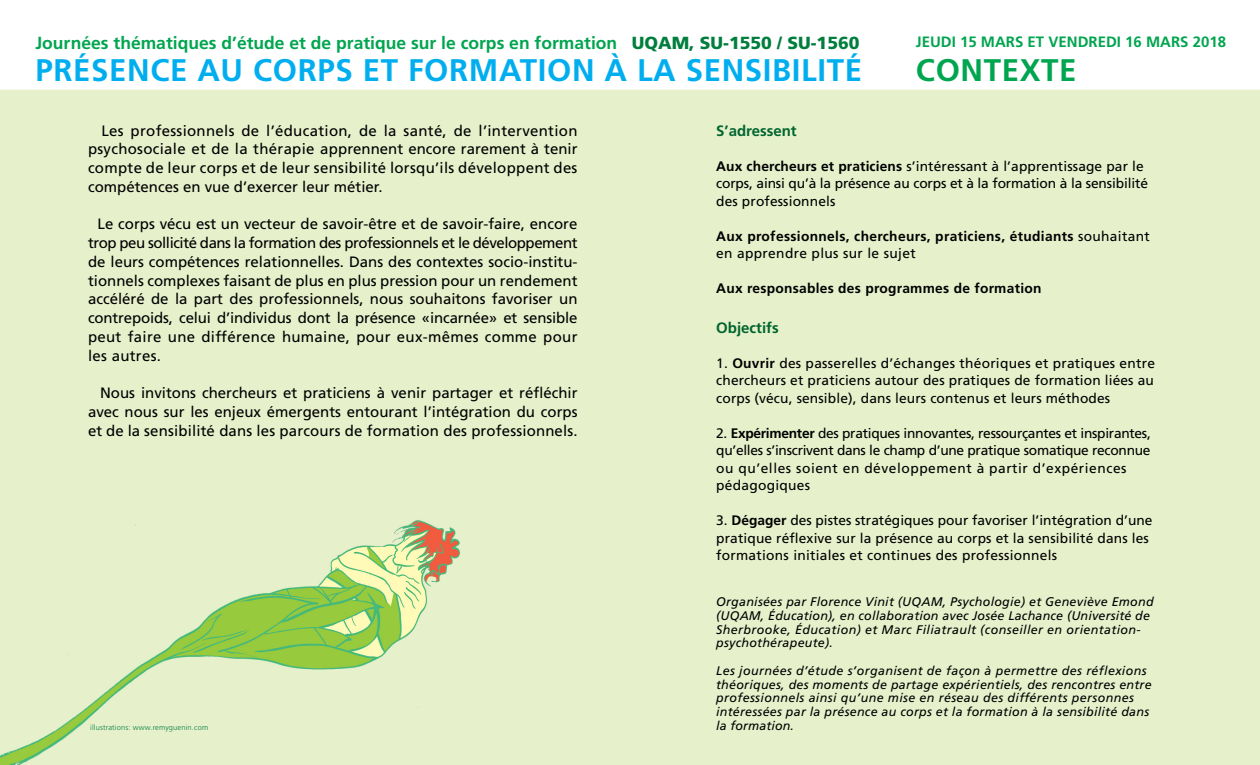
<style>
.page{position:relative;width:1260px;height:765px;background:#fff}
.page>*{position:absolute;margin:0;border:0;box-sizing:border-box;transform-origin:0 0}
.t1{font:700 31.25px "Frutiger";letter-spacing:.02em;color:#00aeef}
.t2{font:700 31.25px "Frutiger";letter-spacing:.02em;color:#00a54f}
.t3{font:700 17.5px "Frutiger";color:#00a54f}
.t4{font:15px/18.8px "Frutiger";letter-spacing:.02em;color:#000;text-align:justify}
.t5{font:15px "Frutiger";color:#000}
.t6{font:700 15px "Frutiger";color:#00a54f}
.t7{font:700 15px "Frutiger";color:#00652e}
.t8{font:13.75px/17.5px "Frutiger";letter-spacing:.01em;color:#000}
.t9{font:13.75px/17.5px "Frutiger";letter-spacing:-.02em;color:#000}
.t10{font:700 13.75px "Frutiger";letter-spacing:.025em;color:#000}
.t11{font:13.75px "Frutiger";letter-spacing:-.01em;color:#000}
.t12{font:13.75px "Frutiger";letter-spacing:.04em;color:#000}
.t13{font:italic 12.5px "Frutiger";letter-spacing:.02em;color:#000}
.t14{font:300 7.5px "Frutiger";letter-spacing:.02em;color:#007e3d}
.s1{font-weight:900;color:#007e3d}
.s2{font-weight:700}
.s3{font-weight:400}
</style>
<div class="page">
<div style="left:0;top:89px;width:1260px;height:676px;background:#e6f0cb"></div>
<p class="t3" style="left:35px;top:33px;width:826px">Journées thématiques d’étude et de pratique sur le corps en formation <span class="s1">UQAM, SU-1550 / SU-1560</span></p>
<p class="t6" style="left:916px;top:33px;width:312px">JEUDI 15 MARS ET VENDREDI 16 MARS 2018</p>
<p class="t1" style="left:35px;top:51px;width:828px">PRÉSENCE AU CORPS ET FORMATION À LA SENSIBILITÉ</p>
<p class="t2" style="left:916px;top:51px;width:162px">CONTEXTE</p>
<p class="t4" style="left:88px;top:121px;width:491px;text-indent:13px">Les professionnels de l’éducation, de la santé, de l’intervention psychosociale et de la thérapie apprennent encore rarement à tenir compte de leur corps et de leur sensibilité lorsqu’ils développent des</p>
<p class="t5" style="left:88px;top:178px;width:296px">compétences en vue d’exercer leur métier.</p>
<p class="t4" style="left:88px;top:215px;width:491px;text-indent:10px">Le corps vécu est un vecteur de savoir-être et de savoir-faire, encore trop peu sollicité dans la formation des professionnels et le développement de leurs compétences relationnelles. Dans des contextes socio-institu&shy;tionnels complexes faisant de plus en plus pression pour un rendement accéléré de la part des professionnels, nous souhaitons favoriser un contrepoids, celui d’individus dont la présence «incarnée» et sensible peut faire une différence humaine, pour eux-mêmes comme pour les autres.</p>
<p class="t4" style="left:88px;top:383px;width:491px;text-indent:12px">Nous invitons chercheurs et praticiens à venir partager et réfléchir avec nous sur les enjeux émergents entourant l’intégration du corps et de la sensibilité dans les parcours de formation des professionnels.</p>
<p class="t7" style="left:716px;top:122px;width:82px">S’adressent</p>
<p class="t8" style="left:716px;top:157px;width:429px"><span class="s2">Aux chercheurs et praticiens</span> s’intéressant à l’apprentissage par le</p>
<p class="t11" style="left:716px;top:175px;width:433px">corps, ainsi qu’à la présence au corps et à la formation à la sensibilité</p>
<p class="t8" style="left:716px;top:192px;width:121px">des professionnels</p>
<p class="t10" style="left:716px;top:228px;width:435px">Aux professionnels, chercheurs, praticiens, étudiants <span class="s3">souhaitant</span></p>
<p class="t8" style="left:716px;top:245px;width:201px">en apprendre plus sur le sujet</p>
<p class="t10" style="left:716px;top:280px;width:327px">Aux responsables des programmes de formation</p>
<p class="t7" style="left:716px;top:319px;width:64px">Objectifs</p>
<p class="t8" style="left:716px;top:354px;width:440px">1. <span class="s2">Ouvrir</span> des passerelles d’échanges théoriques et pratiques entre</p>
<p class="t8" style="left:716px;top:372px;width:439px">chercheurs et praticiens autour des pratiques de formation liées au</p>
<p class="t8" style="left:716px;top:389px;width:396px">corps (vécu, sensible), dans leurs contenus et leurs méthodes</p>
<p class="t9" style="left:716px;top:424px;width:436px">2. <span class="s2">Expérimenter</span> des pratiques innovantes, ressourçantes et inspirantes, qu’elles s’inscrivent dans le champ d’une pratique somatique reconnue</p>
<p class="t12" style="left:716px;top:460px;width:412px">ou qu’elles soient en développement à partir d’expériences</p>
<p class="t8" style="left:716px;top:477px;width:95px">pédagogiques</p>
<p class="t8" style="left:716px;top:512px;width:438px">3. <span class="s2">Dégager</span> des pistes stratégiques pour favoriser l’intégration d’une pratique réflexive sur la présence au corps et la sensibilité dans les</p>
<p class="t8" style="left:716px;top:547px;width:343px">formations initiales et continues des professionnels</p>
<p class="t13" style="left:716px;top:595px;width:439px">Organisées par Florence Vinit (UQAM, Psychologie) et Geneviève Emond</p>
<p class="t13" style="left:716px;top:608px;width:435px">(UQAM, Éducation), en collaboration avec Josée Lachance (Université de</p>
<p class="t13" style="left:716px;top:622px;width:426px">Sherbrooke, Éducation) et Marc Filiatrault (conseiller en orientation-</p>
<p class="t13" style="left:716px;top:636px;width:118px">psychothérapeute).</p>
<p class="t13" style="left:716px;top:663px;width:432px">Les journées d’étude s’organisent de façon à permettre des réflexions</p>
<p class="t13" style="left:716px;top:677px;width:437px">théoriques, des moments de partage expérientiels, des rencontres entre</p>
<p class="t13" style="left:716px;top:691px;width:419px">professionnels ainsi qu’une mise en réseau des différents personnes</p>
<p class="t13" style="left:716px;top:705px;width:434px">intéressées par la présence au corps et la formation à la sensibilité dans</p>
<p class="t14" style="left:90px;top:723px;width:120px">illustrations: www.remyguenin.com</p>
<p class="t13" style="left:716px;top:718px;width:79px">la formation.</p>
</div>
